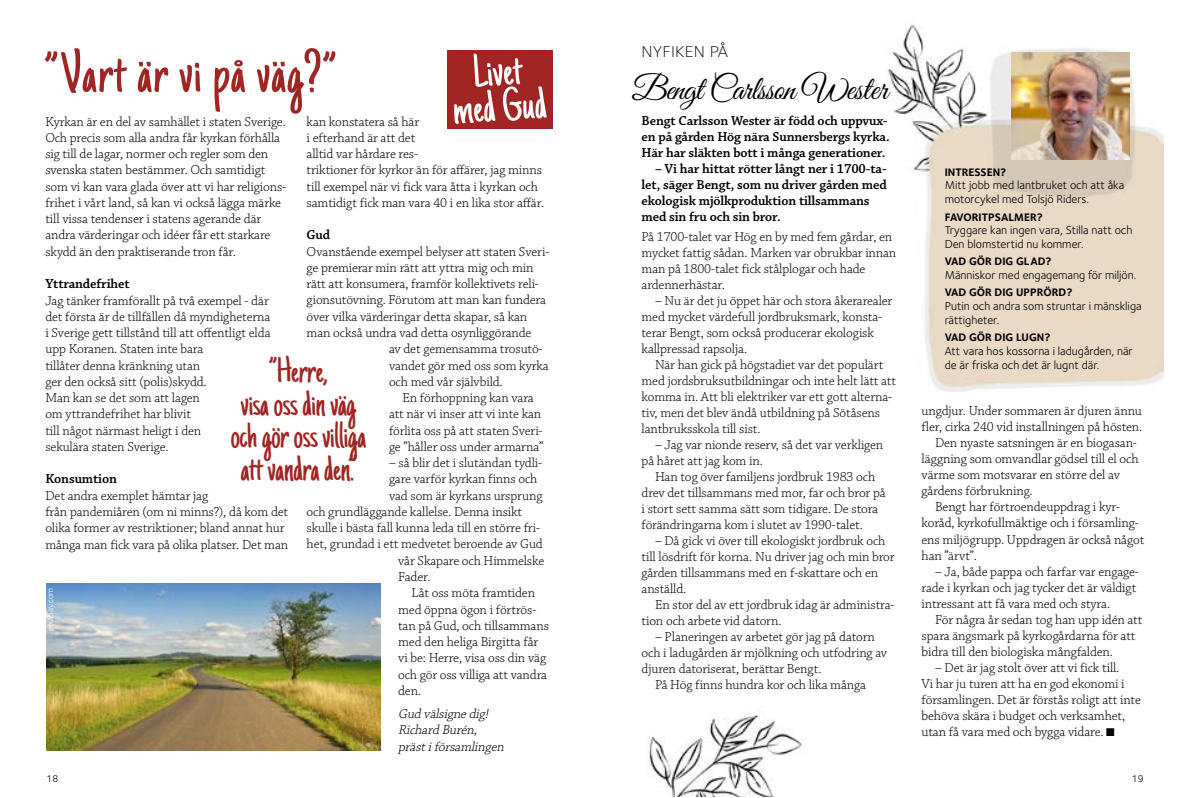
<style>
.page{position:relative;width:1191px;height:798px;background:#fff}
.page>*{position:absolute;margin:0;border:0;box-sizing:border-box;transform-origin:0 0}
.t1{font:60px "Just Another Hand";letter-spacing:.02em;color:#a12523}
.t2{font:47.5px "Just Another Hand";color:#fff}
.t3{font:37.5px/32.5px "Just Another Hand";letter-spacing:-.01em;color:#a12523;text-align:center}
.t4{font:33.75px "Great Vibes";letter-spacing:-.03em;color:#000}
.t5{font:300 16.25px "Foundry Sterling OT3";letter-spacing:.01em;color:#000;scale:1.11 1}
.t6{font:300 13.75px/16px "Chaparral Pro";letter-spacing:-.01em;color:#000}
.t7{font:600 13.75px/16px "Chaparral Pro";letter-spacing:-.01em;color:#000}
.t8{font:italic 300 13.75px/16.2px "Chaparral Pro";color:#000}
.t9{font:11.88px/13.8px "Foundry Sterling OT3";color:#000}
.t10{font:700 11.25px "Foundry Sterling OT3";color:#000}
.t11{font:10px "Foundry Sterling OT3";color:#000}
.t12{font:8.75px "Foundry Sterling OT3";letter-spacing:-.01em;color:#fff}
</style>
<div class="page">
<div style="left:447px;top:50px;width:106px;height:79px;background:#a12523"></div>
<img style="left:888px;top:24px;width:275px;height:367px">
<img style="left:1012px;top:53px;width:118px;height:106px">
<img style="left:648px;top:711px;width:154px;height:85px">
<img style="left:46px;top:583px;width:334px;height:167px">
<h1 class="t1" style="left:45px;top:38px;width:291px">”Vart är vi på väg?”</h1>
<h2 class="t2" style="left:470px;top:44px;width:51px;rotate:-4deg">Livet</h2>
<p class="t6" style="left:45px;top:114px;width:242px">Kyrkan är en del av samhället i staten Sverige.</p>
<h2 class="t2" style="left:451px;top:81px;width:95px;rotate:-4deg">med Gud</h2>
<p class="t6" style="left:306px;top:114px;width:239px">kan konstatera så här<br>i efterhand är att det<br>alltid var hårdare res-<br>triktioner för kyrkor än för affärer, jag minns till exempel när vi fick vara åtta i kyrkan och samtidigt fick man vara 40 i en lika stor affär.</p>
<p class="t7" style="left:306px;top:227px;width:25px">Gud</p>
<p class="t6" style="left:306px;top:244px;width:244px">Ovanstående exempel belyser att staten Sveri-</p>
<p class="t6" style="left:306px;top:260px;width:228px">ge premierar min rätt att yttra mig och min</p>
<p class="t6" style="left:306px;top:276px;width:234px">rätt att konsumera, framför kollektivets reli-</p>
<p class="t6" style="left:306px;top:292px;width:241px">gionsutövning. Förutom att man kan fundera</p>
<p class="t6" style="left:306px;top:309px;width:222px">över vilka värderingar detta skapar, så kan</p>
<p class="t6" style="left:306px;top:325px;width:226px">man också undra vad detta osynliggörande</p>
<p class="t6" style="left:389px;top:341px;width:155px">av det gemensamma trosutö-</p>
<p class="t6" style="left:389px;top:357px;width:161px">vandet gör med oss som kyrka</p>
<p class="t6" style="left:389px;top:374px;width:115px">och med vår självbild.</p>
<p class="t6" style="left:402px;top:390px;width:133px">En förhoppning kan vara</p>
<p class="t6" style="left:389px;top:406px;width:154px">att när vi inser att vi inte kan</p>
<p class="t6" style="left:389px;top:422px;width:155px">förlita oss på att staten Sveri-</p>
<p class="t6" style="left:389px;top:439px;width:156px">ge ”håller oss under armarna”</p>
<p class="t6" style="left:389px;top:455px;width:155px">– så blir det i slutändan tydli-</p>
<p class="t6" style="left:389px;top:471px;width:150px">gare varför kyrkan finns och</p>
<p class="t6" style="left:389px;top:487px;width:155px">vad som är kyrkans ursprung</p>
<p class="t6" style="left:306px;top:504px;width:217px">och grundläggande kallelse. Denna insikt</p>
<p class="t6" style="left:306px;top:520px;width:235px">skulle i bästa fall kunna leda till en större fri-</p>
<p class="t6" style="left:306px;top:536px;width:238px">het, grundad i ett medvetet beroende av Gud</p>
<p class="t6" style="left:398px;top:552px;width:148px">vår Skapare och Himmelske</p>
<p class="t6" style="left:398px;top:569px;width:34px">Fader.</p>
<p class="t6" style="left:412px;top:585px;width:125px">Låt oss möta framtiden</p>
<p class="t6" style="left:398px;top:601px;width:140px">med öppna ögon i förtrös-</p>
<p class="t6" style="left:398px;top:617px;width:152px">tan på Gud, och tillsammans</p>
<p class="t6" style="left:398px;top:634px;width:142px">med den heliga Birgitta får</p>
<p class="t6" style="left:398px;top:650px;width:149px">vi be: Herre, visa oss din väg</p>
<p class="t6" style="left:398px;top:666px;width:150px">och gör oss villiga att vandra</p>
<p class="t6" style="left:398px;top:682px;width:24px">den.</p>
<p class="t8" style="left:398px;top:706px;width:110px">Gud välsignedig!<br>Richard Burén, prästiförsamlingen</p>
<p class="t6" style="left:45px;top:130px;width:242px">Och precis som alla andra får kyrkan förhålla sig till de lagar, normer och regler som den svenska staten bestämmer. Och samtidigt som vi kan vara glada över att vi har religions&shy;frihet i vårt land, så kan vi också lägga märke till vissa tendenser i statens agerande där andra värderingar och idéer får ett starkare skydd än den praktiserande tron får.</p>
<p class="t7" style="left:45px;top:276px;width:86px">Yttrandefrihet</p>
<p class="t6" style="left:45px;top:292px;width:227px">Jag tänker framförallt på två exempel - där det första är de tillfällen då myndigheterna i Sverige gett tillstånd till att offentligt elda upp Koranen. Staten inte bara<br>tillåter denna kränkning utan<br>ger den också sitt (polis)skydd.<br>Man kan se det som att lagen<br>om yttrandefrihet har blivit<br>till något närmast heligt i den<br>sekulära staten Sverige.</p>
<p class="t7" style="left:45px;top:471px;width:73px">Konsumtion</p>
<p class="t6" style="left:45px;top:487px;width:244px">Det andra exemplet hämtar jag<br>från pandemiåren (om ni minns?), då kom det olika former av restriktioner; bland annat hur många man fick vara på olika platser. Det man</p>
<h3 class="t3" style="left:231px;top:356px;width:137px">”Herre,<br>visa oss din väg och gör oss villiga att vandra den.”</h3>
<p class="t12" style="left:44px;top:630px;width:44px;rotate:-90deg">pixabay.com</p>
<p class="t5" style="left:641px;top:40px;width:79px">NYFIKEN PÅ</p>
<h3 class="t4" style="left:632px;top:70px;width:258px">Bengt Carlsson Wester</h3>
<p class="t7" style="left:641px;top:113px;width:250px">Bengt Carlsson Wester är född och uppvux&shy;en på gården Hög nära Sunnersbergs kyrka.<br>Här har släkten bott i många generationer.</p>
<p class="t7" style="left:641px;top:161px;width:247px;text-indent:13px">– Vi har hittat rötter långt ner i 1700-ta&shy;let, säger Bengt, som nu driver gården med ekologisk mjölkproduktion tillsammans med sin fru och sin bror.</p>
<p class="t6" style="left:641px;top:229px;width:256px">På 1700-talet var Hög en by med fem gårdar, en mycket fattig sådan. Marken var obrukbar innan man på 1800-talet fick stålplogar och hade ardennerhästar.</p>
<p class="t6" style="left:641px;top:293px;width:252px;text-indent:13px">– Nu är det ju öppet här och stora åkerarealer med mycket värdefull jordbruksmark, konsta&shy;terar Bengt, som också producerar ekologisk kallpressad rapsolja.</p>
<p class="t6" style="left:641px;top:357px;width:256px;text-indent:13px">När han gick på högstadiet var det populärt med jordsbruksutbildningar och inte helt lätt att komma in. Att bli elektriker var ett gott alterna&shy;tiv, men det blev ändå utbildning på Sötåsens lantbruksskola till sist.</p>
<p class="t6" style="left:641px;top:437px;width:243px;text-indent:13px">– Jag var nionde reserv, så det var verkligen på håret att jag kom in.</p>
<p class="t6" style="left:641px;top:469px;width:246px;text-indent:13px">Han tog över familjens jordbruk 1983 och drev det tillsammans med mor, far och bror på i stort sett samma sätt som tidigare. De stora förändringarna kom i slutet av 1990-talet.</p>
<p class="t6" style="left:641px;top:533px;width:255px;text-indent:13px">– Då gick vi över till ekologiskt jordbruk och till lösdrift för korna. Nu driver jag och min bror gården tillsammans med en f-skattare och en anställd.</p>
<p class="t6" style="left:641px;top:597px;width:254px;text-indent:13px">En stor del av ett jordbruk idag är administra&shy;tion och arbete vid datorn.</p>
<p class="t6" style="left:655px;top:629px;width:221px">– Planeringen av arbetet gör jag på datorn</p>
<p class="t6" style="left:641px;top:645px;width:247px">och i ladugården är mjölkning och utfodring av</p>
<p class="t6" style="left:641px;top:661px;width:181px">djuren datoriserat, berättar Bengt.</p>
<p class="t6" style="left:655px;top:677px;width:212px">På Hög finns hundra kor och lika många</p>
<p class="t10" style="left:944px;top:163px;width:63px">INTRESSEN?</p>
<p class="t9" style="left:944px;top:178px;width:181px">Mitt jobb med lantbruket och att åka motorcykel med Tolsjö Riders.</p>
<p class="t10" style="left:944px;top:208px;width:100px">FAVORITPSALMER?</p>
<p class="t9" style="left:944px;top:222px;width:189px">Tryggare kan ingen vara, Stilla natt och<br>Den blomstertid nu kommer.</p>
<p class="t10" style="left:944px;top:252px;width:108px">VAD GÖR DIG GLAD?</p>
<p class="t9" style="left:944px;top:267px;width:193px">Människor med engagemang för miljön.</p>
<p class="t10" style="left:944px;top:283px;width:129px">VAD GÖR DIG UPPRÖRD?</p>
<p class="t9" style="left:944px;top:298px;width:198px">Putin och andra som struntar i mänskliga rättigheter.</p>
<p class="t10" style="left:944px;top:328px;width:107px">VAD GÖR DIG LUGN?</p>
<p class="t9" style="left:944px;top:343px;width:189px">Att vara hos kossorna i ladugården, när de är friska och det är lugnt där.</p>
<p class="t6" style="left:921px;top:403px;width:222px">ungdjur. Under sommaren är djuren ännu</p>
<p class="t6" style="left:921px;top:419px;width:222px">fler, cirka 240 vid installningen på hösten.</p>
<p class="t6" style="left:935px;top:435px;width:203px">Den nyaste satsningen är en biogasan-</p>
<p class="t6" style="left:921px;top:451px;width:218px">läggning som omvandlar gödsel till el och</p>
<p class="t6" style="left:921px;top:467px;width:200px">värme som motsvarar en större del av</p>
<p class="t6" style="left:921px;top:483px;width:113px">gårdens förbrukning.</p>
<p class="t6" style="left:935px;top:499px;width:187px">Bengt har förtroendeuppdrag i kyr-</p>
<p class="t6" style="left:921px;top:515px;width:219px">koråd, kyrkofullmäktige och i församling-</p>
<p class="t6" style="left:921px;top:531px;width:224px">ens miljögrupp. Uppdragen är också något</p>
<p class="t6" style="left:921px;top:547px;width:57px">han ”ärvt”.</p>
<p class="t6" style="left:921px;top:563px;width:219px;text-indent:13px">– Ja, både pappa och farfar var engage&shy;rade i kyrkan och jag tycker det är väldigt intressant att få vara med och styra.</p>
<p class="t6" style="left:921px;top:611px;width:222px;text-indent:13px">För några år sedan tog han upp idén att spara ängsmark på kyrkogårdarna för att bidra till den biologiska mångfalden.</p>
<p class="t6" style="left:921px;top:659px;width:221px;text-indent:13px">– Det är jag stolt över att vi fick till.<br>Vi har ju turen att ha en god ekonomi i församlingen. Det är förstås roligt att inte behöva skära i budget och verksamhet, utan få vara med och bygga vidare. ■</p>
<p class="t11" style="left:46px;top:771px;width:13px">18</p>
<p class="t11" style="left:1131px;top:771px;width:13px">19</p>
</div>
